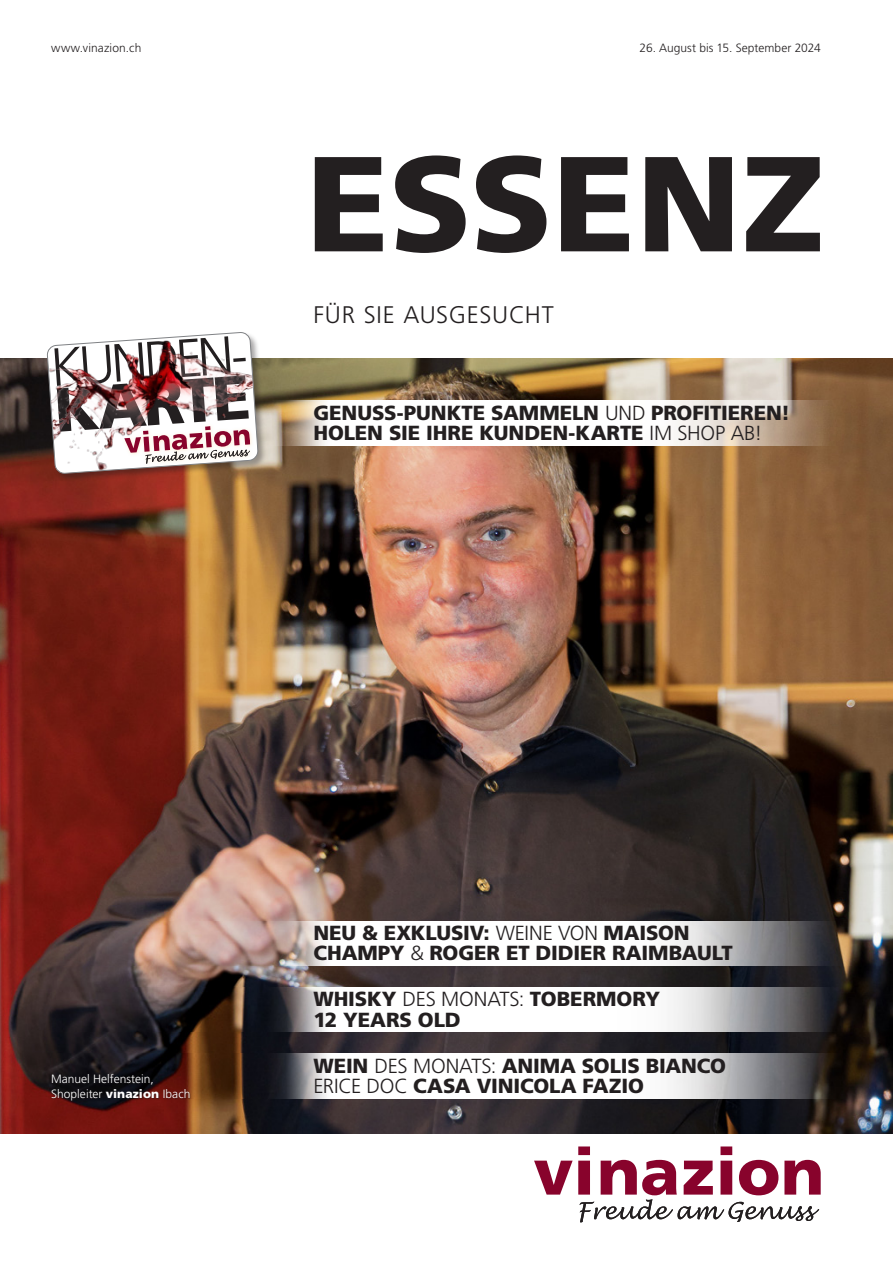
<style>
.page{position:relative;width:893px;height:1263px;background:#fff}
.page>*{position:absolute;margin:0;border:0;box-sizing:border-box;transform-origin:0 0}
.t1{font:900 135px "Frutiger LT Std";letter-spacing:.005em;color:#231f20}
.t2{font:900 62.1px "Frutiger LT Std";color:#231f20}
.t3{font:300 53.7px "Frutiger LT Std";color:#231f20}
.t4{font:300 24px "Frutiger LT Std";letter-spacing:.03em;color:#231f20}
.t5{font:900 20.4px/20.4px "Frutiger LT Std";letter-spacing:-.005em;color:#231f20}
.t6{font:300 12px "Frutiger LT Std";letter-spacing:.005em;color:#231f20}
.t7{font:300 12px/15.3px "Frutiger LT Std";letter-spacing:.005em;color:#fff}
.s1{font-size:48.9px}
.s2{font-weight:300}
.s3{font-weight:900}
</style>
<div class="page">
<img style="left:0;top:358px;width:893px;height:776px">
<img style="left:51px;top:1054px;width:842px;height:44px">
<img style="left:51px;top:987px;width:842px;height:45px">
<img style="left:51px;top:921px;width:842px;height:44px">
<img style="left:267px;top:401px;width:626px;height:44px">
<svg style="left:534px;top:1146px;width:287px;height:76px"></svg>
<div style="left:46px;top:331px;width:221px;height:152px;background:#231f20;opacity:.4"></div>
<img style="left:47px;top:332px;width:211px;height:143px">
<div style="left:51px;top:1074px;width:140px;height:28px;background:#231f20;opacity:.6"></div>
<p class="t6" style="left:51px;top:41px;width:92px">www.vinazion.ch</p>
<p class="t6" style="left:640px;top:41px;width:183px">26. August bis 15. September 2024</p>
<h1 class="t1" style="left:307px;top:123px;width:520px">ESSENZ</h1>
<h3 class="t3" style="left:49px;top:337px;width:199px;rotate:-4deg">KUNDEN<span class="s1">-</span></h3>
<h2 class="t2" style="left:52px;top:373px;width:198px;rotate:-4deg">KARTE</h2>
<p class="t4" style="left:313px;top:301px;width:242px">FÜR SIE AUSGESUCHT</p>
<p class="t5" style="left:313px;top:402px;width:478px">GENUSS-PUNKTE SAMMELN <span class="s2">UND</span> PROFITIEREN!<br>HOLEN SIE IHRE KUNDEN-KARTE <span class="s2">IM SHOP AB!</span></p>
<p class="t7" style="left:51px;top:1071px;width:141px">Manuel Helfenstein,<br>Shopleiter <span class="s3">vinazion</span> Ibach</p>
<p class="t5" style="left:313px;top:922px;width:421px">NEU &amp; EXKLUSIV: <span class="s2">WEINE VON</span> MAISON<br>CHAMPY <span class="s2">&amp;</span> ROGER ET DIDIER RAIMBAULT</p>
<p class="t5" style="left:313px;top:989px;width:348px">WHISKY <span class="s2">DES MONATS:</span> TOBERMORY<br>12 YEARS OLD</p>
<p class="t5" style="left:313px;top:1055px;width:414px">WEIN <span class="s2">DES MONATS:</span> ANIMA SOLIS BIANCO<br><span class="s2">ERICE DOC</span> CASA VINICOLA FAZIO</p>
</div>
